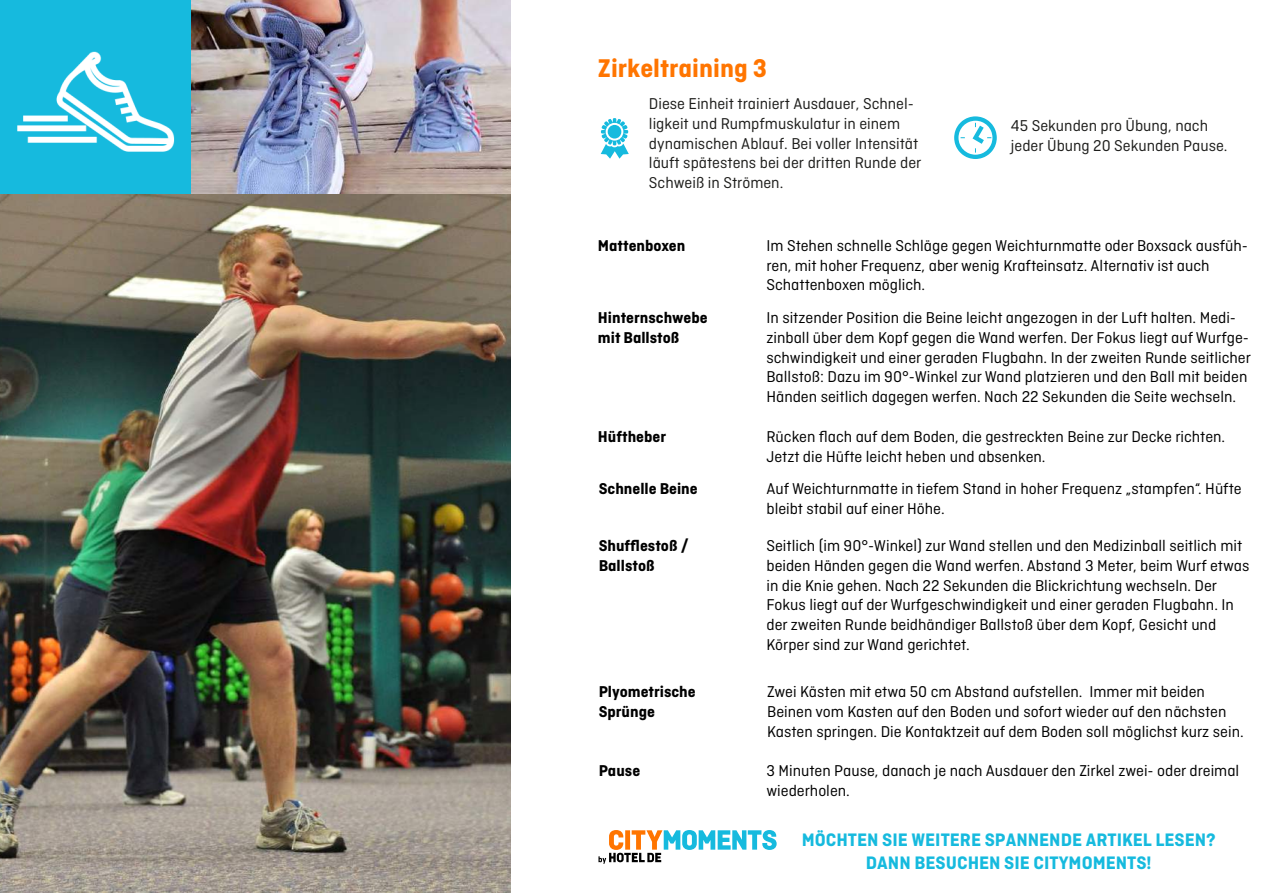
<style>
.page{position:relative;width:1263px;height:893px;background:#fff}
.page>*{position:absolute;margin:0;border:0;box-sizing:border-box;transform-origin:0 0}
.t1{font:57px "Modern Pictograms";color:#16bade}
.t2{font:51px "Sosa";color:#16bade}
.t3{font:700 27px "Ciutadella";color:#ff7500}
.t4{font:700 19.05px/22.8px "Ciutadella";color:#16bade;text-align:center}
.t5{font:16.5px/19.8px "Ciutadella";color:#000}
.t6{font:16.5px/19.8px "Ciutadella";color:#1d1d1b}
.t7{font:700 16.5px/19.8px "Ciutadella";color:#000}
</style>
<div class="page">
<svg style="left:598px;top:830px;width:179px;height:34px"></svg>
<img style="left:0;top:0;width:191px;height:191px">
<img style="left:191px;top:0;width:319px;height:194px">
<img style="left:0;top:195px;width:511px;height:698px">
<h3 class="t3" style="left:598px;top:53px;width:171px">Zirkeltraining 3</h3>
<p class="t6" style="left:649px;top:94px;width:274px">Diese Einheit trainiert Ausdauer, Schnel&shy;ligkeit und Rumpfmuskulatur in einem dynamischen Ablauf. Bei voller Intensität läuft spätestens bei der dritten Runde der Schweiß in Strömen.</p>
<h1 class="t1" style="left:598px;top:110px;width:35px">)</h1>
<h2 class="t2" style="left:950px;top:108px;width:52px">[</h2>
<p class="t6" style="left:1011px;top:115px;width:218px">45 Sekunden pro Übung, nach jeder Übung 20 Sekunden Pause.</p>
<p class="t7" style="left:598px;top:236px;width:89px">Mattenboxen</p>
<p class="t7" style="left:598px;top:308px;width:111px">Hinternschwebe mit Ballstoß</p>
<p class="t7" style="left:598px;top:427px;width:70px">Hüftheber</p>
<p class="t7" style="left:599px;top:479px;width:101px">Schnelle Beine</p>
<p class="t7" style="left:599px;top:536px;width:91px">Shufflestoß /<br>Ballstoß</p>
<p class="t5" style="left:766px;top:235px;width:483px">Im Stehen schnelle Schläge gegen Weichturnmatte oder Boxsack ausfüh&shy;ren, mit hoher Frequenz, aber wenig Krafteinsatz. Alternativ ist auch<br>Schattenboxen möglich.</p>
<p class="t5" style="left:766px;top:308px;width:486px">In sitzender Position die Beine leicht angezogen in der Luft halten. Medi&shy;zinball über dem Kopf gegen die Wand werfen. Der Fokus liegt auf Wurfge&shy;schwindigkeit und einer geraden Flugbahn. In der zweiten Runde seitlicher Ballstoß: Dazu im 90°-Winkel zur Wand platzieren und den Ball mit beiden Händen seitlich dagegen werfen. Nach 22 Sekunden die Seite wechseln.</p>
<p class="t5" style="left:766px;top:427px;width:460px">Rücken flach auf dem Boden, die gestreckten Beine zur Decke richten.<br>Jetzt die Hüfte leicht heben und absenken.</p>
<p class="t5" style="left:766px;top:478px;width:477px">Auf Weichturnmatte in tiefem Stand in hoher Frequenz „stampfen“. Hüfte bleibt stabil auf einer Höhe.</p>
<p class="t5" style="left:766px;top:535px;width:484px">Seitlich (im 90°-Winkel) zur Wand stellen und den Medizinball seitlich mit beiden Händen gegen die Wand werfen. Abstand 3 Meter, beim Wurf etwas in die Knie gehen. Nach 22 Sekunden die Blickrichtung wechseln. Der Fokus liegt auf der Wurfgeschwindigkeit und einer geraden Flugbahn. In der zweiten Runde beidhändiger Ballstoß über dem Kopf, Gesicht und Körper sind zur Wand gerichtet.</p>
<p class="t7" style="left:599px;top:682px;width:99px">Plyometrische<br>Sprünge</p>
<p class="t5" style="left:767px;top:682px;width:478px">Zwei Kästen mit etwa 50 cm Abstand aufstellen. Immer mit beiden<br>Beinen vom Kasten auf den Boden und sofort wieder auf den nächsten<br>Kasten springen. Die Kontaktzeit auf dem Boden soll möglichst kurz sein.</p>
<p class="t7" style="left:599px;top:761px;width:43px">Pause</p>
<p class="t5" style="left:766px;top:761px;width:474px">3 Minuten Pause, danach je nach Ausdauer den Zirkel zwei- oder dreimal wiederholen.</p>
<p class="t4" style="left:802px;top:829px;width:416px">MÖCHTEN SIE WEITERE SPANNENDE ARTIKEL LESEN?<br>DANN BESUCHEN SIE CITYMOMENTS!</p>
</div>
